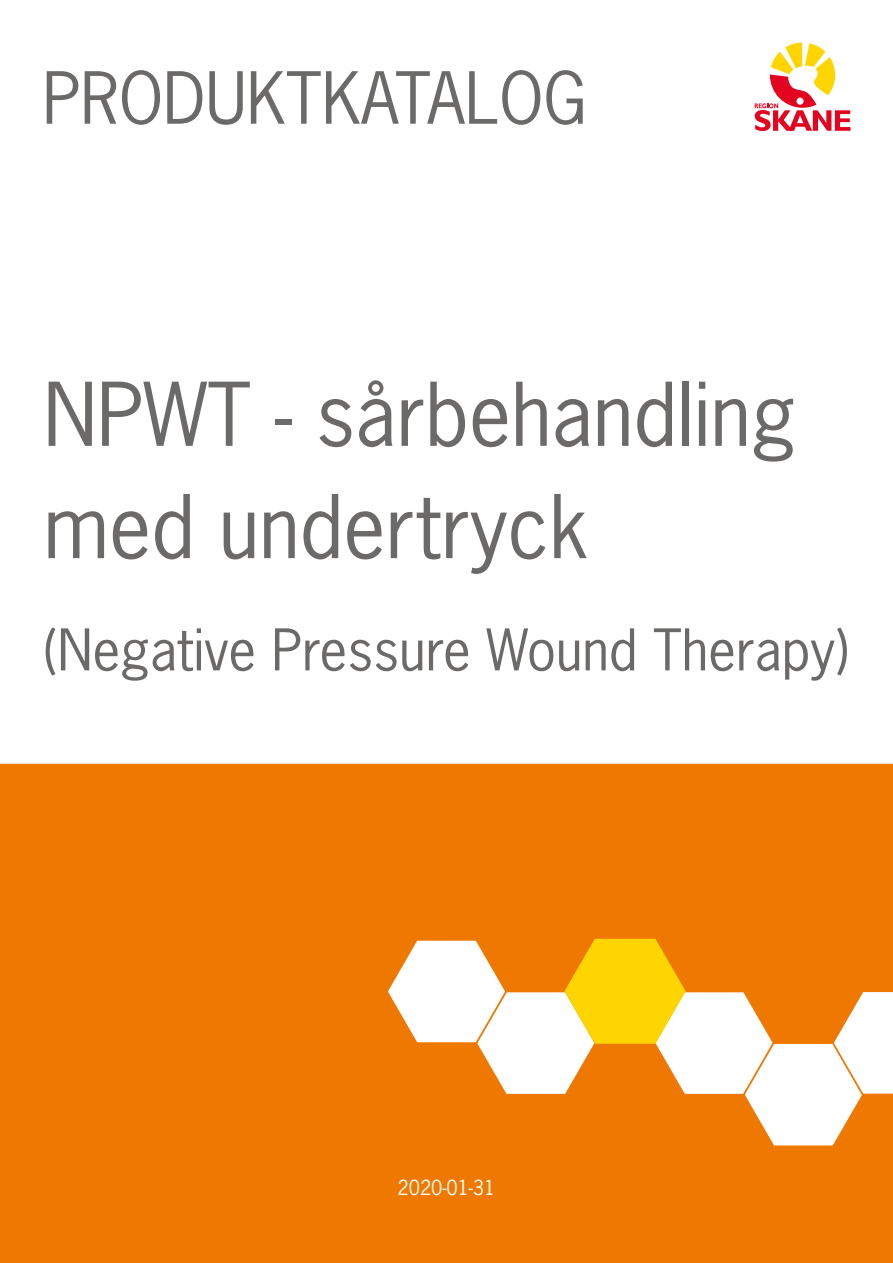
<style>
.page{position:relative;width:893px;height:1263px;background:#fff}
.page>*{position:absolute;margin:0;border:0;box-sizing:border-box;transform-origin:0 0}
.t1{font:82.5px/112.4px "News Gothic Std";color:#6c6a68}
.t2{font:67.5px "News Gothic Std";color:#6c6a68}
.t3{font:54px "News Gothic Std";color:#6c6a68}
.t4{font:19.5px "News Gothic Std";color:#fff}
</style>
<div class="page">
<div style="left:0;top:763px;width:893px;height:500px;background:#ef7900"></div>
<svg style="left:755px;top:43px;width:95px;height:88px"></svg>
<svg style="left:385px;top:937px;width:508px;height:211px"></svg>
<p class="t2" style="left:43px;top:55px;width:545px">PRODUKTKATALOG</p>
<p class="t1" style="left:44px;top:358px;width:754px">NPWT - sårbehandling med undertryck</p>
<p class="t3" style="left:44px;top:615px;width:807px">(Negative Pressure Wound Therapy)</p>
<p class="t4" style="left:398px;top:1175px;width:99px">2020-01-31</p>
</div>
